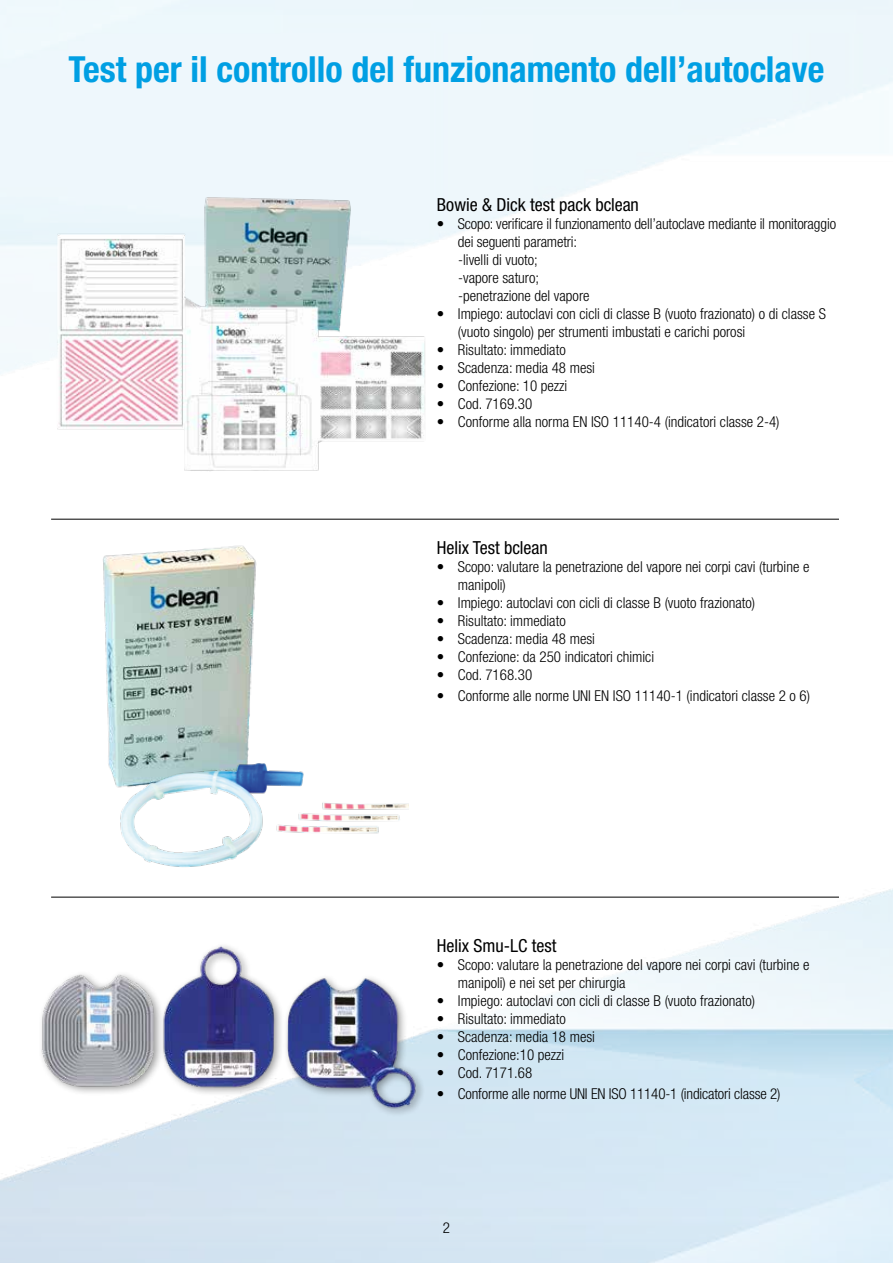
<style>
.page{position:relative;width:893px;height:1263px;background:#fff}
.page>*{position:absolute;margin:0;border:0;box-sizing:border-box;transform-origin:0 0}
.t1{font:700 condensed 36px "Helvetica Neue";color:#009fe3}
.t2{font:condensed 18px "Helvetica Neue";color:#000}
.t3{font:300 condensed 15px/18px "Helvetica Neue";color:#000}
</style>
<div class="page">
<img style="left:40px;top:944px;width:390px;height:200px">
<hr style="left:51px;top:897px;width:788px;height:1px;background:#000">
<hr style="left:51px;top:519px;width:788px;height:1px;background:#000">
<img style="left:54px;top:172px;width:377px;height:300px">
<img style="left:102px;top:545px;width:155px;height:229px">
<img style="left:112px;top:721px;width:296px;height:176px">
<h1 class="t1" style="left:69px;top:47px;width:757px">Test per il controllo del funzionamento dell’autoclave</h1>
<p class="t2" style="left:437px;top:194px;width:204px">Bowie &amp; Dick test pack bclean</p>
<p class="t3" style="left:458px;top:214px;width:380px;text-indent:-21px">• Scopo: verificare il funzionamento dell’autoclave mediante il monitoraggio dei seguenti parametri:<br>-livelli di vuoto;<br>-vapore saturo;<br>-penetrazione del vapore</p>
<p class="t3" style="left:458px;top:304px;width:370px;text-indent:-21px">• Impiego: autoclavi con cicli di classe B (vuoto frazionato) o di classe S (vuoto singolo) per strumenti imbustati e carichi porosi</p>
<p class="t3" style="left:437px;top:340px;width:130px">• Risultato: immediato</p>
<p class="t3" style="left:437px;top:358px;width:160px">• Scadenza: media 48 mesi</p>
<p class="t3" style="left:437px;top:376px;width:132px">• Confezione: 10 pezzi</p>
<p class="t3" style="left:437px;top:394px;width:97px">• Cod. 7169.30</p>
<p class="t3" style="left:437px;top:412px;width:344px">• Conforme alla norma EN ISO 11140-4 (indicatori classe 2-4)</p>
<p class="t2" style="left:437px;top:537px;width:112px">Helix Test bclean</p>
<p class="t3" style="left:458px;top:558px;width:353px;text-indent:-21px">• Scopo: valutare la penetrazione del vapore nei corpi cavi (turbine e manipoli)</p>
<p class="t3" style="left:437px;top:594px;width:320px">• Impiego: autoclavi con cicli di classe B (vuoto frazionato)</p>
<p class="t3" style="left:437px;top:612px;width:130px">• Risultato: immediato</p>
<p class="t3" style="left:437px;top:630px;width:160px">• Scadenza: media 48 mesi</p>
<p class="t3" style="left:437px;top:648px;width:219px">• Confezione: da 250 indicatori chimici</p>
<p class="t3" style="left:437px;top:666px;width:97px">• Cod. 7168.30</p>
<p class="t3" style="left:437px;top:687px;width:375px">• Conforme alle norme UNI EN ISO 11140-1 (indicatori classe 2 o 6)</p>
<p class="t2" style="left:437px;top:935px;width:121px">Helix Smu-LC test</p>
<p class="t3" style="left:458px;top:955px;width:353px;text-indent:-21px">• Scopo: valutare la penetrazione del vapore nei corpi cavi (turbine e manipoli) e nei set per chirurgia</p>
<p class="t3" style="left:437px;top:991px;width:320px">• Impiego: autoclavi con cicli di classe B (vuoto frazionato)</p>
<p class="t3" style="left:437px;top:1009px;width:130px">• Risultato: immediato</p>
<p class="t3" style="left:437px;top:1027px;width:160px">• Scadenza: media 18 mesi</p>
<p class="t3" style="left:437px;top:1045px;width:129px">• Confezione:10 pezzi</p>
<p class="t3" style="left:437px;top:1063px;width:97px">• Cod. 7171.68</p>
<p class="t3" style="left:437px;top:1084px;width:345px">• Conforme alle norme UNI EN ISO 11140-1 (indicatori classe 2)</p>
<p class="t3" style="left:443px;top:1219px;width:9px">2</p>
</div>
